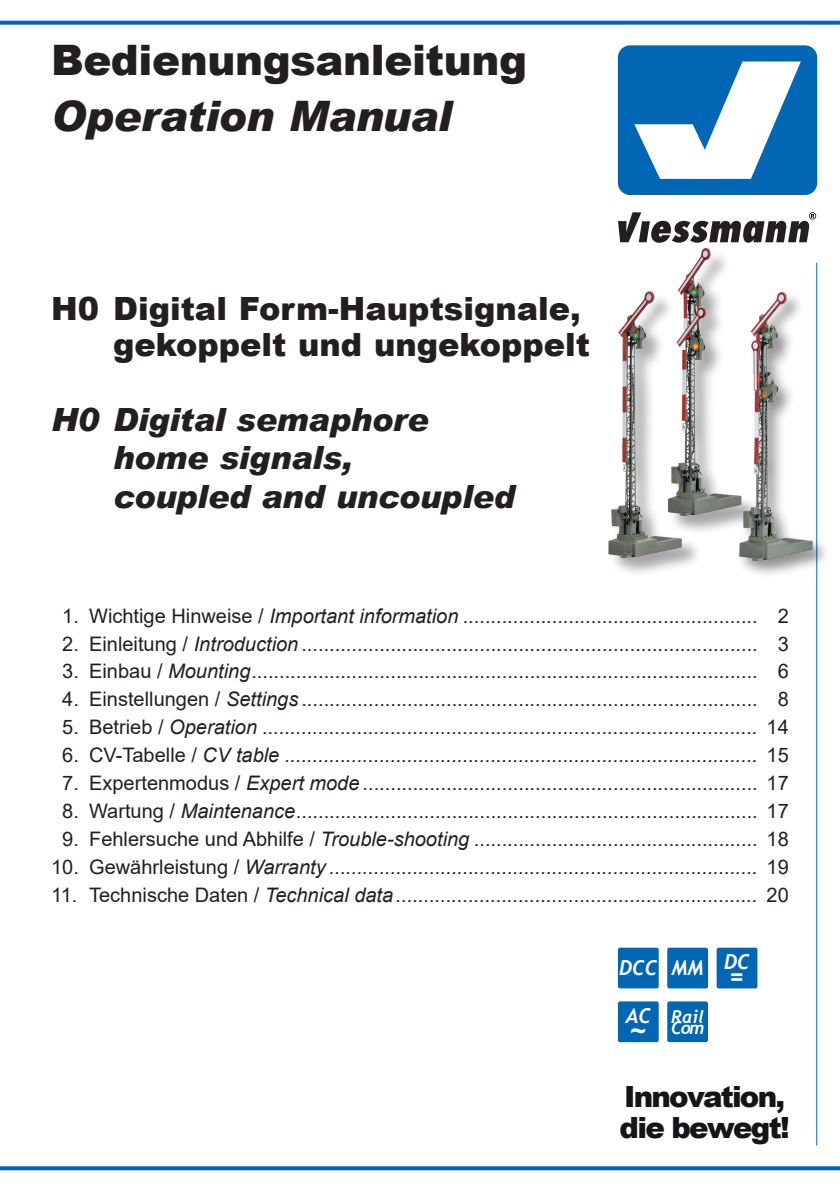
<style>
.page{position:relative;width:840px;height:1191px;background:#fff}
.page>*{position:absolute;margin:0;border:0;box-sizing:border-box;transform-origin:0 0}
.t1{font:900 42px "Arial";letter-spacing:-.01em;color:#231f20}
.t2{font:italic 900 42px "Arial";letter-spacing:-.01em;color:#231f20}
.t3{font:900 32px/36px "Arial";color:#231f20;text-align:right}
.t4{font:italic 900 32px/38.6px "Arial";letter-spacing:-.01em;color:#231f20}
.t5{font:900 29.2px/31px "Arial";letter-spacing:-.06em;color:#171419}
.t6{font:700 26.6px "Arial";color:#fff}
.t7{font:700 22px "Arial";color:#fff}
.t8{font:italic 700 20.4px "Trebuchet";color:#fff}
.t9{font:20px "Arial";color:#231f20}
.t10{font:italic 20px "Arial";color:#231f20}
.t11{font:italic 700 17.6px "Trebuchet";color:#fff}
.s1{font-style:italic}
.s2{font-style:normal}
</style>
<div class="page">
<svg style="left:0;top:1166px;width:839px;height:4px;background:#1471b8"></svg>
<hr style="left:0;top:21px;width:839px;height:3px;background:#0166b3">
<hr style="left:815px;top:263px;width:1px;height:882px;background:#0166b3">
<div style="left:617px;top:45px;width:199px;height:150px;background:#0166b3;border-radius:12px"></div>
<svg style="left:634px;top:62px;width:166px;height:117px"></svg>
<svg style="left:618px;top:212px;width:197px;height:31px"></svg>
<img style="left:618px;top:223px;width:169px;height:43px">
<img style="left:608px;top:266px;width:117px;height:307px">
<div style="left:617px;top:1001px;width:41px;height:41px;background:#0166b3;border-radius:2px"></div>
<div style="left:716px;top:947px;width:41px;height:41px;background:#0166b3;border-radius:2px"></div>
<div style="left:617px;top:947px;width:41px;height:41px;background:#0166b3;border-radius:2px"></div>
<div style="left:667px;top:947px;width:40px;height:41px;background:#0166b3;border-radius:2px"></div>
<div style="left:667px;top:1001px;width:40px;height:41px;background:#0166b3;border-radius:2px"></div>
<img style="left:695px;top:268px;width:131px;height:318px">
<h1 class="t1" style="left:51px;top:30px;width:477px">Bedienungsanleitung</h1>
<h1 class="t2" style="left:51px;top:90px;width:402px">Operation Manual</h1>
<h2 class="t3" style="left:51px;top:290px;width:540px">H0 Digital Form-Hauptsignale, gekoppelt und ungekoppelt</h2>
<h2 class="t4" style="left:113px;top:399px;width:403px;text-indent:-62px">H0 Digital semaphore home signals,<br>coupled and uncoupled</h2>
<p class="t9" style="left:62px;top:602px;width:727px">1. Wichtige Hinweise / <span class="s1">Important information</span> ..................................................... 2</p>
<p class="t9" style="left:62px;top:630px;width:727px">2. Einleitung / <span class="s1">Introduction</span> .................................................................................. 3</p>
<p class="t9" style="left:62px;top:657px;width:727px">3. Einbau / <span class="s1">Mounting</span>........................................................................................... 6</p>
<p class="t9" style="left:62px;top:685px;width:727px">4. Einstellungen / <span class="s1">Settings</span> .................................................................................. 8</p>
<p class="t10" style="left:62px;top:714px;width:727px"><span class="s2">5. Betrieb /</span> Operation ......................................................................................... <span class="s2">14</span></p>
<p class="t10" style="left:62px;top:742px;width:727px"><span class="s2">6. CV-Tabelle /</span> CV table ..................................................................................... <span class="s2">15</span></p>
<p class="t9" style="left:62px;top:769px;width:727px">7. Expertenmodus / <span class="s1">Expert mode</span> ....................................................................... 17</p>
<p class="t9" style="left:62px;top:797px;width:727px">8. Wartung / <span class="s1">Maintenance</span>................................................................................... 17</p>
<p class="t9" style="left:62px;top:825px;width:727px">9. Fehlersuche und Abhilfe / <span class="s1">Trouble-shooting</span> ................................................... 18</p>
<p class="t10" style="left:51px;top:854px;width:738px"><span class="s2">10. Gewährleistung /</span> Warranty ............................................................................. <span class="s2">19</span></p>
<p class="t10" style="left:51px;top:882px;width:738px"><span class="s2">11. Technische Daten /</span> Technical data................................................................. <span class="s2">20</span></p>
<p class="t8" style="left:619px;top:955px;width:86px">DCC MM</p>
<p class="t11" style="left:671px;top:1005px;width:34px">Rail</p>
<p class="t11" style="left:671px;top:1016px;width:34px">Com</p>
<p class="t8" style="left:625px;top:1002px;width:27px">AC</p>
<h3 class="t6" style="left:630px;top:1012px;width:17px">~</h3>
<p class="t8" style="left:723px;top:949px;width:27px">DC</p>
<p class="t7" style="left:730px;top:962px;width:14px">=</p>
<h3 class="t5" style="left:619px;top:1080px;width:171px">Innovation, die bewegt!</h3>
</div>
